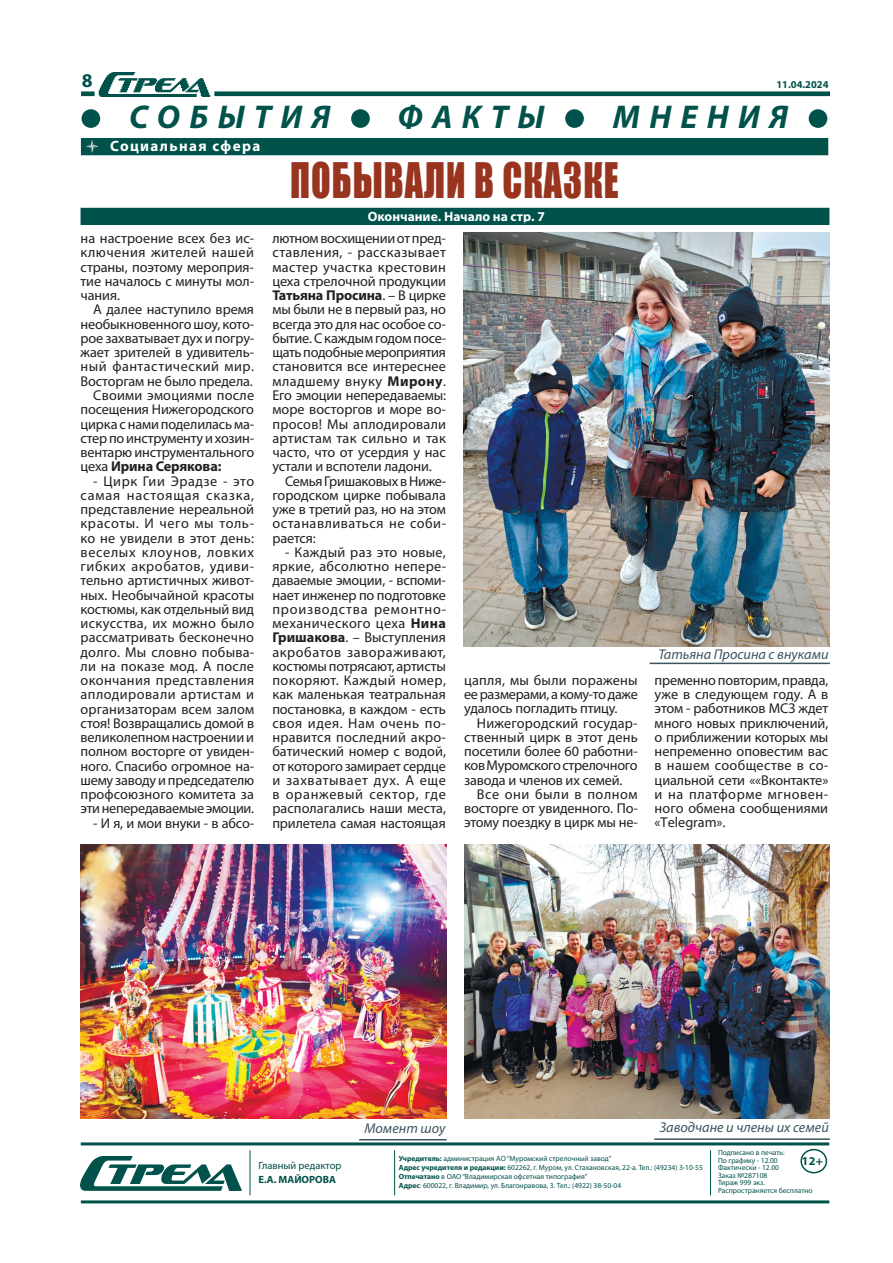
<style>
.page{position:relative;width:893px;height:1263px;background:#fff}
.page>*{position:absolute;margin:0;border:0;box-sizing:border-box;transform-origin:0 0}
.t1{font:45px "Impact";letter-spacing:.03em;color:#99351f;scale:.8 1}
.t2{font:italic 700 33px "Myriad Pro";letter-spacing:.28em;color:#00524a}
.t3{font:700 19.5px "Myriad Pro";color:#00524a}
.t4{font:700 15px "Myriad Pro";letter-spacing:.09em;color:#fff}
.t5{font:14.25px/14.2px "Myriad Pro";letter-spacing:-.01em;color:#231f20;text-align:justify}
.t6{font:italic 14.25px "Myriad Pro";color:#3b545f}
.t7{font:14.25px "Myriad Pro";letter-spacing:.035em;color:#231f20}
.t8{font:14.25px "Myriad Pro";letter-spacing:.015em;color:#231f20}
.t9{font:700 14.25px "Myriad Pro";letter-spacing:-.01em;color:#231f20}
.t10{font:700 13.5px "Myriad Pro";color:#fff}
.t11{font:700 12px "Myriad Pro";color:#00524a}
.t12{font:700 10.5px "Myriad Pro";color:#00524a}
.t13{font:10.5px "Myriad Pro";color:#00524a}
.t14{font:7.5px/7.5px "Myriad Pro";color:#00524a}
.s1{font-weight:400}
.s2{font-weight:700}
</style>
<div class="page">
<img style="left:81px;top:1157px;width:160px;height:33px">
<hr style="left:250px;top:1150px;width:1px;height:45px;background:#00524a">
<hr style="left:394px;top:1150px;width:1px;height:45px;background:#00524a">
<hr style="left:710px;top:1150px;width:1px;height:45px;background:#00524a">
<div style="left:800px;top:1149px;width:27px;height:24px;border:2px solid #00524a;border-radius:50%"></div>
<hr style="left:81px;top:1142px;width:748px;height:3px;background:#00524a">
<hr style="left:81px;top:1200px;width:748px;height:3px;background:#00524a">
<img style="left:81px;top:72px;width:748px;height:25px">
<svg style="left:81px;top:109px;width:20px;height:19px"></svg>
<svg style="left:351px;top:109px;width:19px;height:19px"></svg>
<svg style="left:565px;top:109px;width:19px;height:19px"></svg>
<svg style="left:808px;top:109px;width:20px;height:19px"></svg>
<div style="left:81px;top:138px;width:747px;height:17px;background:#00524a"></div>
<img style="left:464px;top:844px;width:366px;height:274px">
<hr style="left:654px;top:1138px;width:176px;height:2px;background:#3b545f">
<img style="left:81px;top:844px;width:366px;height:274px">
<hr style="left:359px;top:1139px;width:88px;height:1px;background:#3b545f">
<img style="left:464px;top:233px;width:366px;height:414px">
<hr style="left:650px;top:663px;width:180px;height:1px;background:#3b545f">
<div style="left:81px;top:208px;width:748px;height:17px;background:#00524a"></div>
<h3 class="t3" style="left:82px;top:68px;width:12px">8</h3>
<p class="t12" style="left:776px;top:78px;width:54px">11.04.2024</p>
<h2 class="t2" style="left:81px;top:96px;width:749px">● СОБЫТИЯ ● ФАКТЫ ● МНЕНИЯ ●</h2>
<p class="t4" style="left:85px;top:136px;width:177px">● Социальная сфера</p>
<h1 class="t1" style="left:290px;top:145px;width:412px">ПОБЫВАЛИ В СКАЗКЕ</h1>
<p class="t5" style="left:81px;top:231px;width:175px">на настроение всех без ис&shy;ключения жителей нашей страны, поэтому мероприя&shy;тие началось с минуты мол&shy;чания.</p>
<p class="t5" style="left:93px;top:302px;width:162px">А далее наступило время</p>
<p class="t5" style="left:81px;top:317px;width:175px">необыкновенного шоу, кото-</p>
<p class="t5" style="left:81px;top:331px;width:175px">рое захватывает дух и погру-</p>
<p class="t5" style="left:81px;top:345px;width:175px">жает зрителей в удивитель-</p>
<p class="t7" style="left:81px;top:358px;width:175px">ный фантастический мир.</p>
<p class="t5" style="left:81px;top:374px;width:174px">Восторгам не было предела.</p>
<p class="t8" style="left:93px;top:386px;width:162px">Своими эмоциями после</p>
<p class="t5" style="left:81px;top:402px;width:175px">посещения Нижегородского</p>
<p class="t5" style="left:81px;top:416px;width:175px">цирка с нами поделилась ма-</p>
<p class="t5" style="left:81px;top:431px;width:175px">стер по инструменту и хозин-</p>
<p class="t5" style="left:81px;top:445px;width:175px">вентарю инструментального</p>
<p class="t9" style="left:81px;top:457px;width:142px"><span class="s1">цеха</span> Ирина Серякова:</p>
<p class="t5" style="left:81px;top:473px;width:175px;text-indent:13px">- Цирк Гии Эрадзе - это самая настоящая сказка, представление нереальной красоты. И чего мы толь&shy;ко не увидели в этот день: веселых клоунов, ловких гибких акробатов, удиви&shy;тельно артистичных живот&shy;ных. Необычайной красоты костюмы, как отдельный вид искусства, их можно было рассматривать бесконечно долго. Мы словно побыва&shy;ли на показе мод. А после окончания представления аплодировали артистам и организаторам всем залом стоя! Возвращались домой в великолепном настроении и полном восторге от увиден&shy;ного. Спасибо огромное на&shy;шему заводу и председателю профсоюзного комитета за эти непередаваемые эмоции.</p>
<p class="t5" style="left:93px;top:815px;width:162px">- И я, и мои внуки - в абсо-</p>
<p class="t10" style="left:368px;top:207px;width:178px">Окончание. Начало на стр. 7</p>
<p class="t5" style="left:272px;top:231px;width:175px">лютном восхищении от пред&shy;ставления, - рассказывает мастер участка крестовин цеха стрелочной продукции <span class="s2">Татьяна Просина</span>. – В цирке мы были не в первый раз, но всегда это для нас особое со&shy;бытие. С каждым годом посе&shy;щать подобные мероприятия становится все интереснее младшему внуку <span class="s2">Мирону</span>.<br>Его эмоции непередаваемы: море восторгов и море во&shy;просов! Мы аплодировали артистам так сильно и так часто, что от усердия у нас устали и вспотели ладони.</p>
<p class="t5" style="left:272px;top:473px;width:175px;text-indent:13px">Семья Гришаковых в Ниже&shy;городском цирке побывала уже в третий раз, но на этом останавливаться не соби&shy;рается:</p>
<p class="t5" style="left:272px;top:545px;width:175px;text-indent:13px">- Каждый раз это новые, яркие, абсолютно непере&shy;даваемые эмоции, - вспоми&shy;нает инженер по подготовке производства ремонтно&shy;механического цеха <span class="s2">Нина Гришакова</span>. – Выступления акробатов завораживают, костюмы потрясают, артисты покоряют. Каждый номер, как маленькая театральная постановка, в каждом - есть своя идея. Нам очень по&shy;нравится последний акро&shy;батический номер с водой, от которого замирает сердце и захватывает дух. А еще в оранжевый сектор, где располагались наши места, прилетела самая настоящая</p>
<p class="t5" style="left:464px;top:673px;width:175px">цапля, мы были поражены ее размерами, а кому-то даже удалось погладить птицу.</p>
<p class="t5" style="left:464px;top:715px;width:175px;text-indent:13px">Нижегородский государ&shy;ственный цирк в этот день посетили более 60 работни&shy;ков Муромского стрелочного завода и членов их семей.</p>
<p class="t5" style="left:464px;top:787px;width:175px;text-indent:13px">Все они были в полном восторге от увиденного. По&shy;этому поездку в цирк мы не-</p>
<p class="t6" style="left:658px;top:646px;width:172px">Татьяна Просина с внуками</p>
<p class="t5" style="left:655px;top:673px;width:175px">пременно повторим, правда, уже в следующем году. А в этом - работников МСЗ ждет много новых приключений, о приближении которых мы непременно оповестим вас в нашем сообществе в со&shy;циальной сети ««Вконтакте» и на платформе мгновен&shy;ного обмена сообщениями «Тelegram».</p>
<p class="t6" style="left:364px;top:1119px;width:82px">Момент шоу</p>
<p class="t6" style="left:660px;top:1118px;width:170px">Заводчане и члены их семей</p>
<p class="t13" style="left:258px;top:1159px;width:84px">Главный редактор</p>
<p class="t12" style="left:258px;top:1173px;width:79px">Е.А. МАЙОРОВА</p>
<p class="t14" style="left:399px;top:1154px;width:306px;line-height:9px"><span class="s2">Учредитель:</span> администрация АО “Муромский стрелочный завод”<br><span class="s2">Адрес учредителя и редакции:</span> 602262, г. Муром, ул. Стахановская, 22-а. Тел.: (49234) 3-10-55<br><span class="s2">Отпечатано</span> в ОАО “Владимирская офсетная типография”<br><span class="s2">Адрес</span>: 600022, г. Владимир, ул. Благонравова, 3. Тел.: (4922) 38-50-04</p>
<p class="t14" style="left:718px;top:1149px;width:96px">Подписано в печать:<br>По графику - 12.00<br>Фактически - 12.00<br>Заказ №287108<br>Тираж 999 экз.<br>Распространяется бесплатно</p>
<p class="t11" style="left:802px;top:1153px;width:22px">12+</p>
</div>
